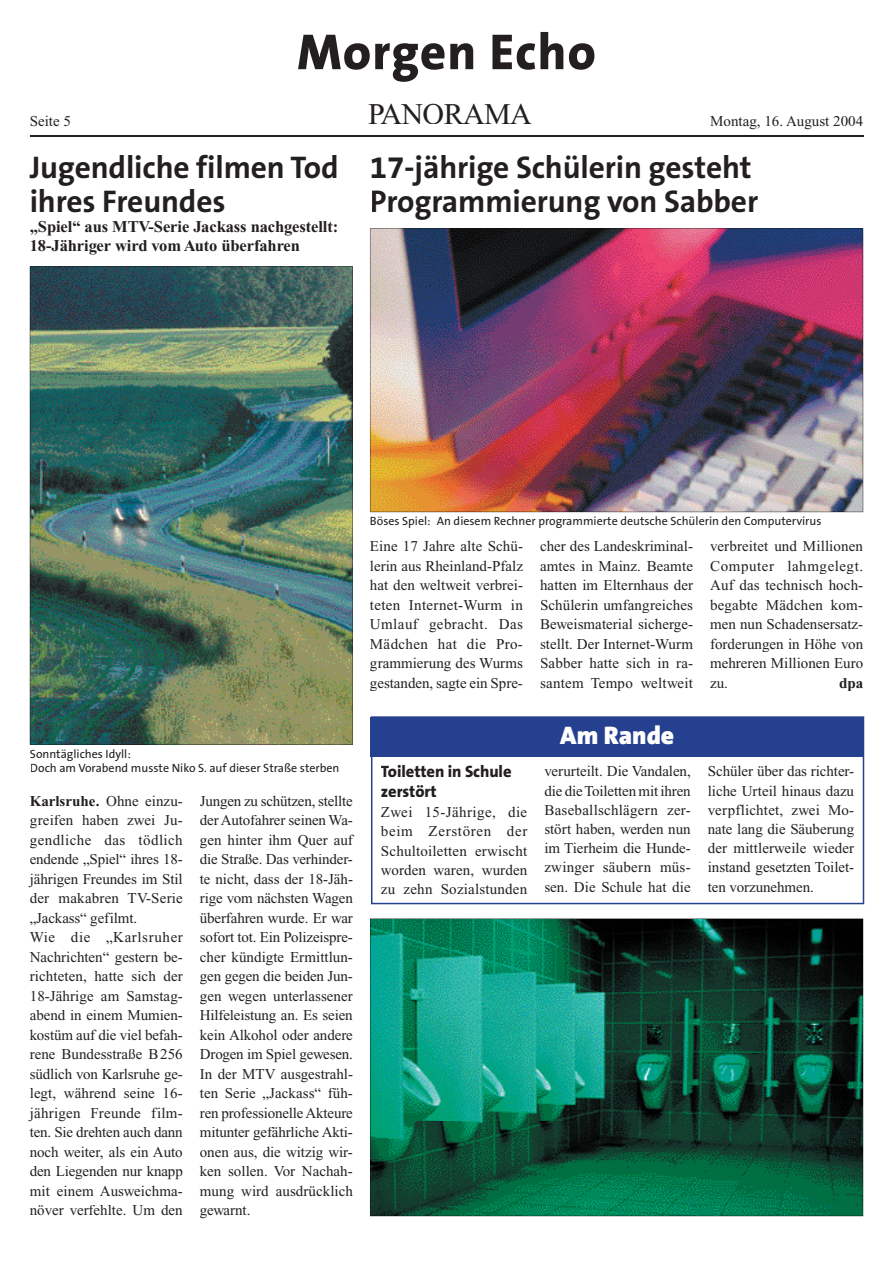
<style>
.page{position:relative;width:893px;height:1263px;background:#fff}
.page>*{position:absolute;margin:0;border:0;box-sizing:border-box;transform-origin:0 0}
.t1{font:800 51px "The Sans B8";letter-spacing:.02em;color:#231f20}
.t2{font:700 31.5px/34.5px "The Sans B7";letter-spacing:-.005em;color:#231f20}
.t3{font:30px "Times New Roman";letter-spacing:-.02em;color:#231f20}
.t4{font:900 25.5px "The Sans B9";color:#fff}
.t5{font:700 16.5px/19.5px "Times New Roman";letter-spacing:-.005em;color:#231f20}
.t6{font:800 16.5px/19.5px "The Sans B8";letter-spacing:-.005em;color:#231f20}
.t7{font:15px/19.5px "Times New Roman";color:#231f20;text-align:justify}
.t8{font:700 15px "Times New Roman";color:#231f20}
.t9{font:12px/14.4px "The Sans B5 Plain";color:#231f20}
.s1{font-weight:700}
</style>
<div class="page">
<hr style="left:30px;top:135px;width:833px;height:2px;background:#231f20">
<img style="left:30px;top:267px;width:323px;height:477px">
<svg style="left:371px;top:716px;width:493px;height:188px"></svg>
<div style="left:371px;top:717px;width:493px;height:39px;background:#25408f"></div>
<img style="left:370px;top:228px;width:493px;height:284px">
<svg style="left:370px;top:918px;width:493px;height:298px;background:#0c5e49"></svg>
<p class="t7" style="left:30px;top:112px;width:43px">Seite 5</p>
<h1 class="t1" style="left:297px;top:25px;width:300px">Morgen Echo</h1>
<h3 class="t3" style="left:368px;top:97px;width:165px">PANORAMA</h3>
<p class="t7" style="left:710px;top:112px;width:154px">Montag, 16. August 2004</p>
<h2 class="t2" style="left:30px;top:151px;width:310px">Jugendliche filmen Tod ihres Freundes</h2>
<p class="t5" style="left:30px;top:216px;width:310px">„Spiel“ aus MTV-Serie Jackass nachgestellt:<br>18-Jähriger wird vom Auto überfahren</p>
<h2 class="t2" style="left:370px;top:151px;width:390px">17-jährige Schülerin gesteht<br>Programmierung von Sabber</h2>
<p class="t9" style="left:30px;top:747px;width:311px">Sonntägliches Idyll:<br>Doch am Vorabend musste Niko S. auf dieser Straße sterben</p>
<p class="t7" style="left:30px;top:791px;width:155px;text-align:left"><span class="s1">Karlsruhe.</span> Ohne einzu&shy;greifen haben zwei Ju&shy;gendliche das tödlich endende „Spiel“ ihres 18- jährigen Freundes im Stil der makabren TV-Serie „Jackass“ gefilmt.<br>Wie die „Karlsruher<br>Nachrichten“ gestern be&shy;richteten, hatte sich der<br>18-Jährige am Samstag&shy;abend in einem Mumien&shy;kostüm auf die viel befah&shy;rene Bundesstraße B 256 südlich von Karlsruhe ge&shy;legt, während seine 16- jährigen Freunde film&shy;ten. Sie drehten auch dann noch weiter, als ein Auto den Liegenden nur knapp mit einem Ausweichma&shy;növer verfehlte. Um den</p>
<p class="t7" style="left:200px;top:791px;width:155px">Jungen zu schützen, stellte der Autofahrer seinen Wa&shy;gen hinter ihm Quer auf die Straße. Das verhinder&shy;te nicht, dass der 18-Jäh&shy;rige vom nächsten Wagen überfahren wurde. Er war sofort tot. Ein Polizeispre&shy;cher kündigte Ermittlun&shy;gen gegen die beiden Jun&shy;gen wegen unterlassener Hilfeleistung an. Es seien kein Alkohol oder andere Drogen im Spiel gewesen.<br>In der MTV ausgestrahl&shy;ten Serie „Jackass“ füh&shy;ren professionelle Akteure mitunter gefährliche Akti&shy;onen aus, die witzig wir&shy;ken sollen. Vor Nachah&shy;mung wird ausdrücklich gewarnt.</p>
<p class="t9" style="left:370px;top:514px;width:453px">Böses Spiel: An diesem Rechner programmierte deutsche Schülerin den Computervirus</p>
<p class="t7" style="left:370px;top:536px;width:155px">Eine 17 Jahre alte Schü&shy;lerin aus Rheinland-Pfalz hat den weltweit verbrei&shy;teten Internet-Wurm in Umlauf gebracht. Das Mädchen hat die Pro&shy;grammierung des Wurms gestanden, sagte ein Spre-</p>
<p class="t7" style="left:540px;top:536px;width:155px">cher des Landeskriminal&shy;amtes in Mainz. Beamte hatten im Elternhaus der Schülerin umfangreiches Beweismaterial sicherge&shy;stellt. Der Internet-Wurm Sabber hatte sich in ra&shy;santem Tempo weltweit</p>
<p class="t7" style="left:710px;top:536px;width:155px">verbreitet und Millionen Computer lahmgelegt.<br>Auf das technisch hoch&shy;begabte Mädchen kom&shy;men nun Schadensersatz&shy;forderungen in Höhe von mehreren Millionen Euro zu.</p>
<p class="t8" style="left:839px;top:674px;width:26px">dpa</p>
<p class="t6" style="left:381px;top:762px;width:132px">Toiletten in Schule zerstört</p>
<p class="t7" style="left:381px;top:803px;width:148px">Zwei 15-Jährige, die beim Zerstören der Schultoiletten erwischt worden waren, wurden zu zehn Sozialstunden</p>
<h3 class="t4" style="left:560px;top:722px;width:115px">Am Rande</h3>
<p class="t7" style="left:544px;top:762px;width:148px">verurteilt. Die Vandalen, die die Toiletten mit ihren Baseballschlägern zer&shy;stört haben, werden nun im Tierheim die Hunde&shy;zwinger säubern müs&shy;sen. Die Schule hat die</p>
<p class="t7" style="left:708px;top:762px;width:148px">Schüler über das richter&shy;liche Urteil hinaus dazu verpflichtet, zwei Mo&shy;nate lang die Säuberung der mittlerweile wieder instand gesetzten Toilet&shy;ten vorzunehmen.</p>
</div>
